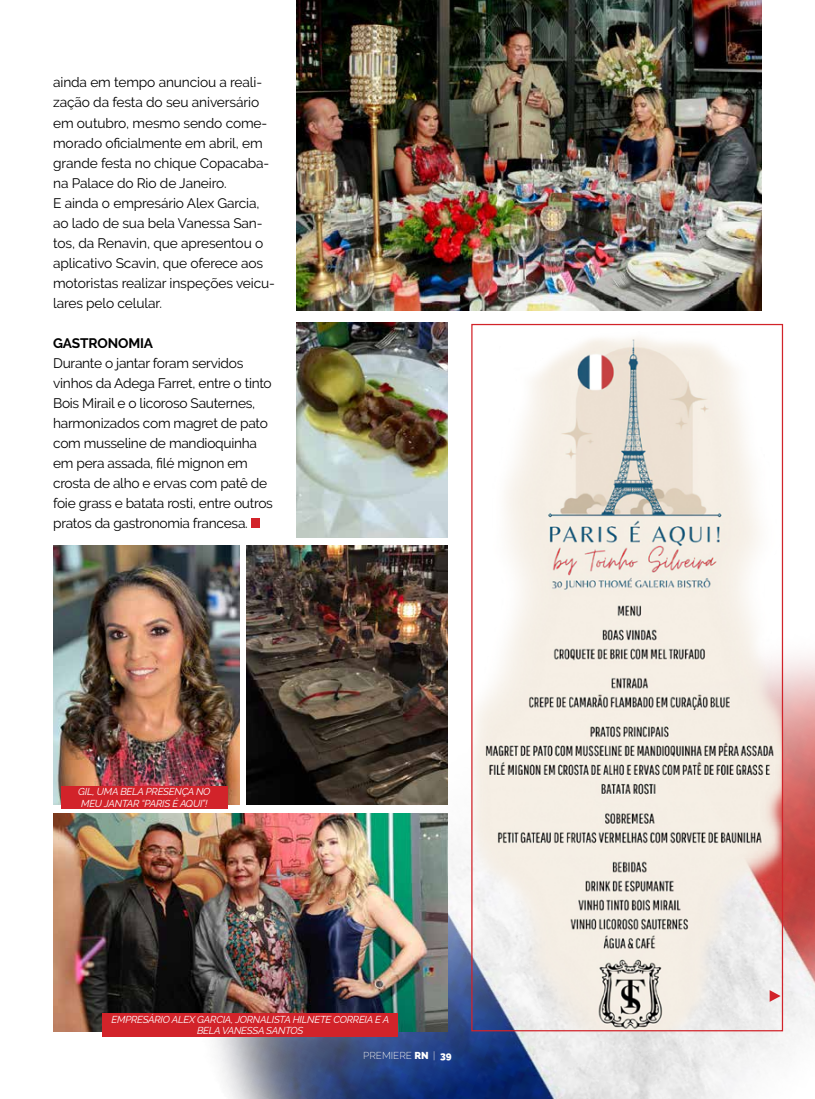
<style>
.page{position:relative;width:815px;height:1099px;background:#fff}
.page>*{position:absolute;margin:0;border:0;box-sizing:border-box;transform-origin:0 0}
.t1{font:13.75px/20px "Raleway";letter-spacing:-.02em;color:#000}
.t2{font:700 13.75px "Raleway";letter-spacing:-.01em;color:#000}
.t3{font:italic 10px/11.2px "Raleway";letter-spacing:-.02em;color:#fff;text-align:center}
.t4{font:300 10px "Raleway";color:#fff}
.s1{font-weight:900}
</style>
<div class="page">
<img style="left:83px;top:328px;width:732px;height:770px">
<img style="left:53px;top:545px;width:186px;height:260px">
<img style="left:246px;top:545px;width:201px;height:260px">
<img style="left:296px;top:322px;width:151px;height:216px">
<img style="left:296px;top:0;width:466px;height:310px">
<img style="left:53px;top:813px;width:394px;height:218px">
<div style="left:102px;top:1013px;width:296px;height:23px;background:#d2232a"></div>
<div style="left:61px;top:786px;width:167px;height:22px;background:#d2232a"></div>
<img style="left:473px;top:328px;width:308px;height:701px">
<svg style="left:770px;top:990px;width:11px;height:11px"></svg>
<p class="t1" style="left:53px;top:73px;width:223px">ainda em tempo anunciou a reali&shy;zação da festa do seu aniversário em outubro, mesmo sendo come&shy;morado oficialmente em abril, em grande festa no chique Copacaba&shy;na Palace do Rio de Janeiro.<br>E ainda o empresário Alex Garcia, ao lado de sua bela Vanessa San&shy;tos, da Renavin, que apresentou o aplicativo Scavin, que oferece aos motoristas realizar inspeções veicu&shy;lares pelo celular.</p>
<p class="t2" style="left:53px;top:335px;width:102px">GASTRONOMIA</p>
<p class="t1" style="left:53px;top:353px;width:221px">Durante o jantar foram servidos vinhos da Adega Farret, entre o tinto Bois Mirail e o licoroso Sauternes, harmonizados com magret de pato com musseline de mandioquinha em pera assada, filé mignon em crosta de alho e ervas com patê de foie grass e batata rosti, entre outros pratos da gastronomia francesa.</p>
<p class="t3" style="left:78px;top:786px;width:134px;text-align:left">GIL, UMA BELA PRESENÇA NO<br>MEU JANTAR “PARIS É AQUI”!</p>
<p class="t3" style="left:112px;top:1013px;width:279px">EMPRESÁRIO ALEX GARCIA, JORNALISTA HILNETE CORREIA E A<br>BELA VANESSA SANTOS</p>
<p class="t4" style="left:363px;top:1049px;width:90px">PREMIERE <span class="s1">RN</span> | <span class="s1">39</span></p>
</div>
